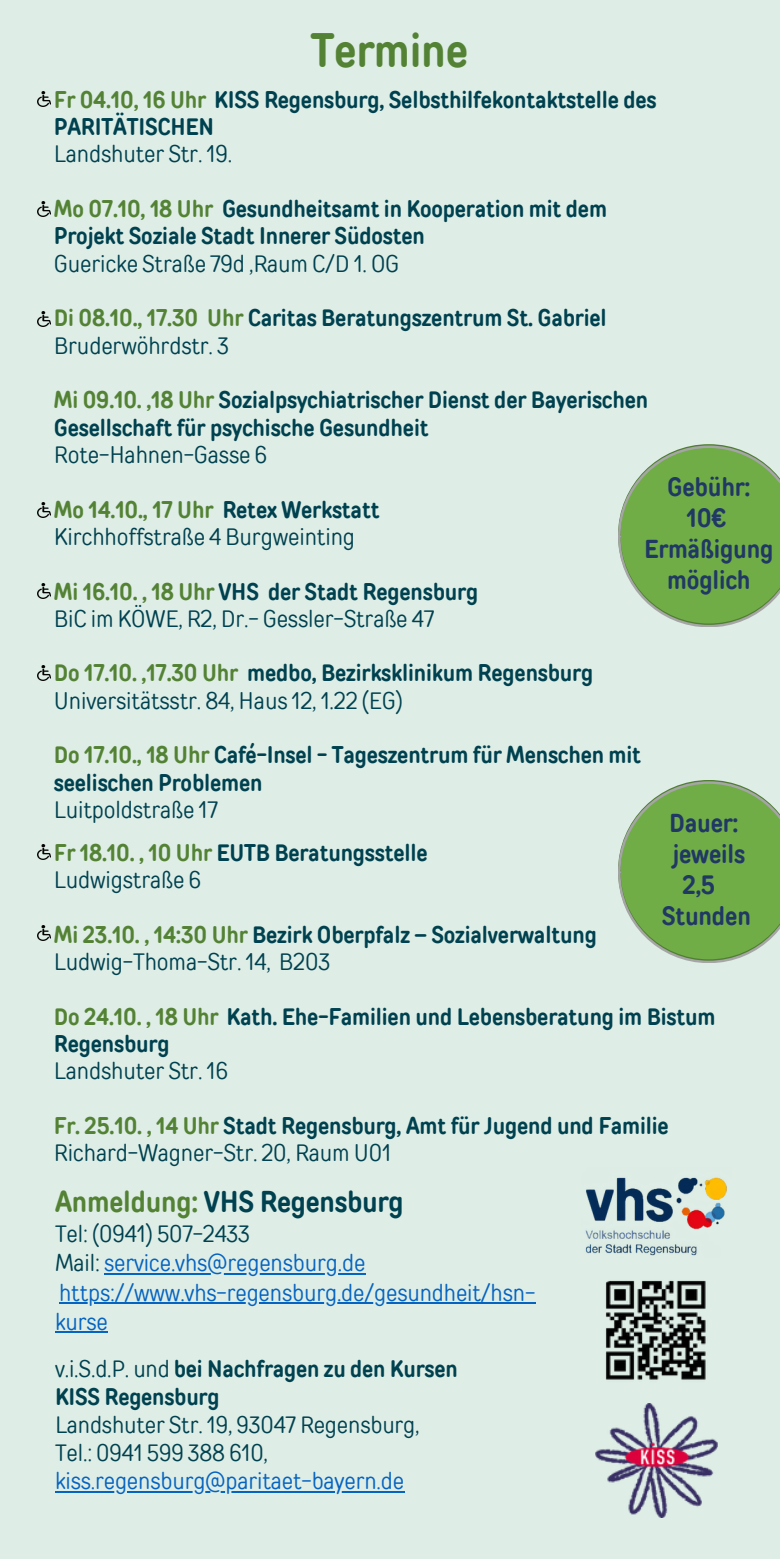
<style>
.page{position:relative;width:780px;height:1559px;background:#fff}
.page>*{position:absolute;margin:0;border:0;box-sizing:border-box;transform-origin:0 0}
.t1{font:700 47.25px "TT Rounds Condensed";letter-spacing:-.005em;color:#548235}
.t2{font:700 29.5px "TT Rounds Condensed";letter-spacing:-.005em;color:#004150}
.t3{font:700 26px/31px "TT Rounds Condensed";letter-spacing:-.005em;color:#203864;text-align:center}
.t4{font:700 23.5px/27.2px "TT Rounds Condensed";letter-spacing:-.005em;color:#004150}
.t5{font:23.5px "TT Rounds Condensed";letter-spacing:-.005em;color:#004150}
.t6{font:23.5px/29.2px "TT Rounds Condensed";letter-spacing:-.005em;color:#0563c1}
.t7{font:700 23.5px "TT Rounds Condensed";letter-spacing:-.005em;color:#548235}
.s1{color:#548235}
.s2{color:#004150}
.s3{font-weight:400}
</style>
<div class="page">
<div style="left:0;top:0;width:780px;height:1558px;background:#deeee6"></div>
<svg style="left:618px;top:780px;width:162px;height:183px"></svg>
<img style="left:37px;top:92px;width:13px;height:15px">
<img style="left:37px;top:202px;width:13px;height:15px">
<img style="left:37px;top:311px;width:13px;height:15px">
<img style="left:37px;top:502px;width:13px;height:15px">
<img style="left:37px;top:583px;width:13px;height:15px">
<img style="left:37px;top:665px;width:13px;height:15px">
<img style="left:37px;top:844px;width:13px;height:15px">
<img style="left:37px;top:925px;width:13px;height:15px">
<img style="left:595px;top:1403px;width:122px;height:114px">
<img style="left:585px;top:1177px;width:142px;height:79px">
<img style="left:605px;top:1280px;width:101px;height:100px">
<hr style="left:104px;top:1272px;width:261px;height:2px;background:#0563c1">
<hr style="left:59px;top:1301px;width:476px;height:2px;background:#0563c1">
<hr style="left:55px;top:1330px;width:53px;height:2px;background:#0563c1">
<hr style="left:55px;top:1490px;width:349px;height:2px;background:#0563c1">
<svg style="left:618px;top:444px;width:162px;height:183px"></svg>
<h1 class="t1" style="left:311px;top:22px;width:159px">Termine</h1>
<p class="t4" style="left:54px;top:86px;width:604px"><span class="s1">Fr 04.10, 16 Uhr</span> KISS Regensburg, Selbsthilfekontaktstelle des<br>PARITÄTISCHEN</p>
<p class="t5" style="left:54px;top:140px;width:180px">Landshuter Str. 19.</p>
<p class="t4" style="left:54px;top:195px;width:555px"><span class="s1">Mo 07.10, 18 Uhr</span> Gesundheitsamt in Kooperation mit dem</p>
<p class="t4" style="left:54px;top:222px;width:373px">Projekt Soziale Stadt Innerer Südosten</p>
<p class="t5" style="left:54px;top:249px;width:347px">Guericke Straße 79d ,Raum C/D 1. OG</p>
<p class="t4" style="left:54px;top:304px;width:554px"><span class="s1">Di 08.10., 17.30 Uhr</span> Caritas Beratungszentrum St. Gabriel</p>
<p class="t5" style="left:54px;top:331px;width:176px">Bruderwöhrdstr. 3</p>
<p class="t4" style="left:54px;top:386px;width:596px"><span class="s1">Mi 09.10. ,18 Uhr</span> Sozialpsychiatrischer Dienst der Bayerischen<br>Gesellschaft für psychische Gesundheit</p>
<p class="t5" style="left:54px;top:440px;width:215px">Rote-Hahnen-Gasse 6</p>
<p class="t7" style="left:54px;top:495px;width:327px">Mo 14.10., 17 Uhr <span class="s2">Retex Werkstatt</span></p>
<p class="t5" style="left:54px;top:522px;width:303px">Kirchhoffstraße 4 Burgweinting</p>
<p class="t4" style="left:54px;top:577px;width:426px"><span class="s1">Mi 16.10. , 18 Uhr</span> VHS der Stadt Regensburg</p>
<p class="t5" style="left:54px;top:604px;width:382px">BiC im KÖWE, R2, Dr.- Gessler-Straße 47</p>
<p class="t4" style="left:54px;top:659px;width:541px"><span class="s1">Do 17.10. ,17.30 Uhr</span> medbo, Bezirksklinikum Regensburg</p>
<p class="t5" style="left:54px;top:686px;width:351px">Universitätsstr. 84, Haus 12, 1.22 (EG)</p>
<p class="t4" style="left:54px;top:741px;width:589px"><span class="s1">Do 17.10., 18 Uhr</span> Café-Insel - Tageszentrum für Menschen mit seelischen Problemen</p>
<p class="t5" style="left:54px;top:795px;width:165px">Luitpoldstraße 17</p>
<p class="t4" style="left:54px;top:838px;width:375px"><span class="s1">Fr 18.10. , 10 Uhr</span> EUTB Beratungsstelle</p>
<p class="t5" style="left:54px;top:865px;width:149px">Ludwigstraße 6</p>
<p class="t4" style="left:54px;top:920px;width:544px"><span class="s1">Mi 23.10. , 14:30 Uhr</span> Bezirk Oberpfalz – Sozialverwaltung</p>
<p class="t5" style="left:54px;top:947px;width:278px">Ludwig-Thoma-Str. 14, B203</p>
<p class="t4" style="left:54px;top:1002px;width:663px"><span class="s1">Do 24.10. , 18 Uhr</span> Kath. Ehe-Familien und Lebensberatung im Bistum<br>Regensburg</p>
<p class="t5" style="left:54px;top:1056px;width:176px">Landshuter Str. 16</p>
<p class="t4" style="left:54px;top:1111px;width:616px"><span class="s1">Fr. 25.10. , 14 Uhr</span> Stadt Regensburg, Amt für Jugend und Familie<br><span class="s3">Richard-Wagner-Str. 20, Raum U01</span></p>
<p class="t2" style="left:55px;top:1183px;width:350px"><span class="s1">Anmeldung:</span> VHS Regensburg</p>
<p class="t5" style="left:55px;top:1219px;width:196px">Tel: (0941) 507-2433</p>
<p class="t6" style="left:55px;top:1248px;width:312px"><span class="s2">Mail:</span> service.vhs@regensburg.de</p>
<p class="t6" style="left:55px;top:1277px;width:482px">https://www.vhs-regensburg.de/gesundheit/hsn&shy;kurse</p>
<p class="t4" style="left:55px;top:1354px;width:404px"><span class="s3">v.i.S.d.P. und</span> bei Nachfragen zu den Kursen</p>
<p class="t4" style="left:55px;top:1382px;width:166px">KISS Regensburg</p>
<p class="t5" style="left:55px;top:1410px;width:366px">Landshuter Str. 19, 93047 Regensburg,</p>
<p class="t5" style="left:55px;top:1438px;width:215px">Tel.: 0941 599 388 610,</p>
<p class="t6" style="left:55px;top:1465px;width:351px">kiss.regensburg@paritaet-bayern.de</p>
<p class="t3" style="left:644px;top:471px;width:131px">Gebühr:<br>10€<br>Ermäßigung möglich</p>
<p class="t3" style="left:662px;top:807px;width:91px">Dauer: jeweils<br>2,5<br>Stunden</p>
</div>
